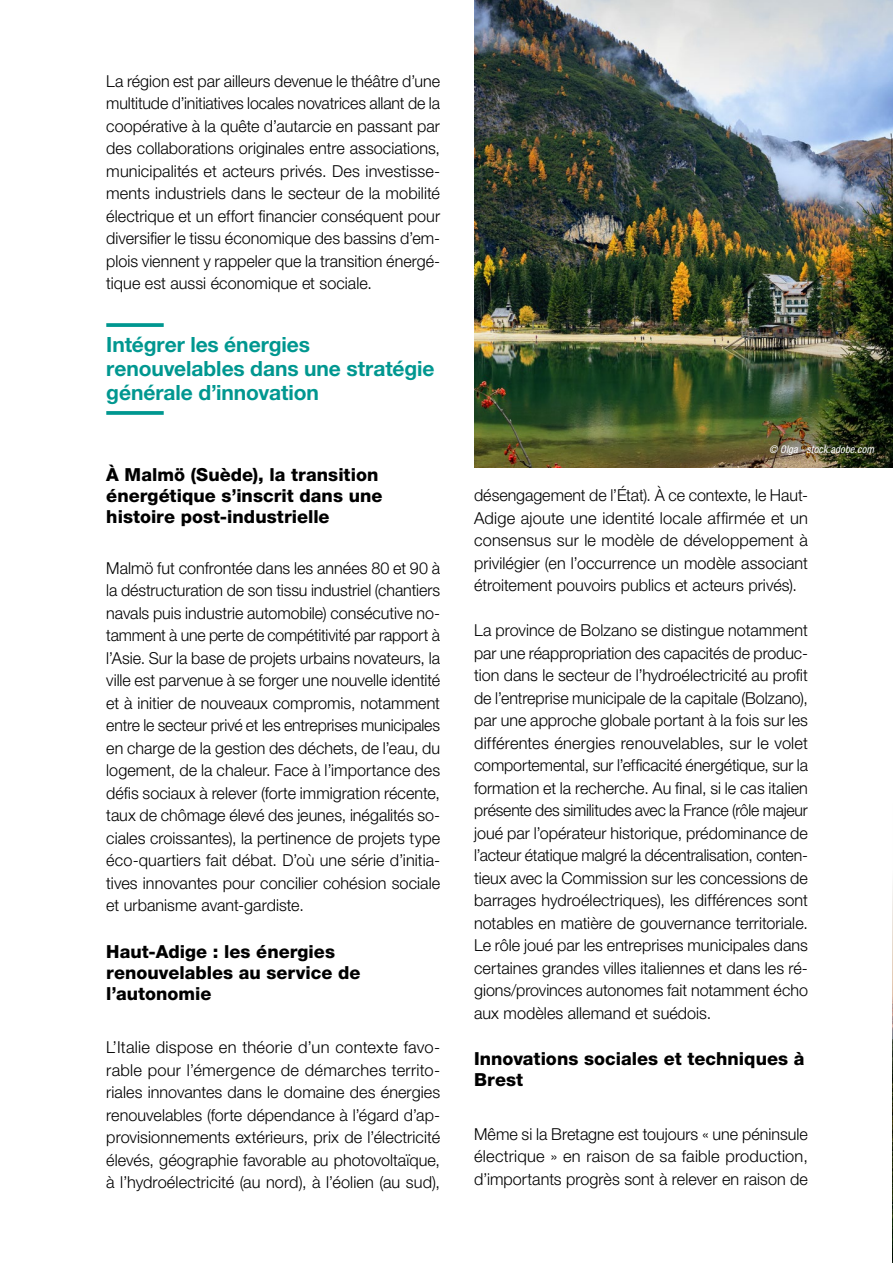
<style>
.page{position:relative;width:893px;height:1263px;background:#fff}
.page>*{position:absolute;margin:0;border:0;box-sizing:border-box;transform-origin:0 0}
.t1{font:700 21px/24px "Helvetica Neue LT Pro";letter-spacing:-.005em;color:#009790}
.t2{font:800 18px/21px "Helvetica Neue LT Pro";color:#000}
.t3{font:300 16.5px/22.5px "Helvetica Neue LT Pro";color:#000;text-align:justify}
.t4{font:italic condensed 10.5px "Helvetica Neue LT Pro";letter-spacing:.01em;color:#fff}
</style>
<div class="page">
<img style="left:892px;top:885px;width:1px;height:378px">
<img style="left:474px;top:0;width:419px;height:467px">
<svg style="left:106px;top:323px;width:58px;height:4px"></svg>
<svg style="left:106px;top:411px;width:58px;height:4px"></svg>
<p class="t3" style="left:106px;top:69px;width:335px">La région est par ailleurs devenue le théâtre d’une multitude d’initiatives locales novatrices allant de la coopérative à la quête d’autarcie en passant par des collaborations originales entre associations, municipalités et acteurs privés. Des investisse&shy;ments industriels dans le secteur de la mobilité électrique et un effort financier conséquent pour diversifier le tissu économique des bassins d’em&shy;plois viennent y rappeler que la transition énergé&shy;tique est aussi économique et sociale.</p>
<p class="t1" style="left:106px;top:332px;width:330px">Intégrer les énergies renouvelables dans une stratégie générale d’innovation</p>
<p class="t2" style="left:106px;top:464px;width:278px">À Malmö (Suède), la transition énergétique s’inscrit dans une histoire post-industrielle</p>
<p class="t3" style="left:106px;top:556px;width:335px">Malmö fut confrontée dans les années 80 et 90 à la déstructuration de son tissu industriel (chantiers navals puis industrie automobile) consécutive no&shy;tamment à une perte de compétitivité par rapport à l’Asie. Sur la base de projets urbains novateurs, la ville est parvenue à se forger une nouvelle identité et à initier de nouveaux compromis, notamment entre le secteur privé et les entreprises municipales en charge de la gestion des déchets, de l’eau, du logement, de la chaleur. Face à l’importance des défis sociaux à relever (forte immigration récente, taux de chômage élevé des jeunes, inégalités so&shy;ciales croissantes), la pertinence de projets type éco-quartiers fait débat. D’où une série d’initia&shy;tives innovantes pour concilier cohésion sociale et urbanisme avant-gardiste.</p>
<p class="t2" style="left:106px;top:940px;width:256px">Haut-Adige : les énergies renouvelables au service de l’autonomie</p>
<p class="t3" style="left:106px;top:1035px;width:335px">L’Italie dispose en théorie d’un contexte favo&shy;rable pour l’émergence de démarches territo&shy;riales innovantes dans le domaine des énergies renouvelables (forte dépendance à l’égard d’ap&shy;provisionnements extérieurs, prix de l’électricité élevés, géographie favorable au photovoltaïque, à l’hydroélectricité (au nord), à l’éolien (au sud),</p>
<p class="t4" style="left:769px;top:443px;width:106px">© Olga - stock.adobe.com</p>
<p class="t3" style="left:474px;top:484px;width:335px">désengagement de l’État). À ce contexte, le Haut-Adige ajoute une identité locale affirmée et un consensus sur le modèle de développement à privilégier (en l’occurrence un modèle associant étroitement pouvoirs publics et acteurs privés).</p>
<p class="t3" style="left:474px;top:619px;width:335px">La province de Bolzano se distingue notamment par une réappropriation des capacités de produc&shy;tion dans le secteur de l’hydroélectricité au profit de l’entreprise municipale de la capitale (Bolzano), par une approche globale portant à la fois sur les différentes énergies renouvelables, sur le volet comportemental, sur l’efficacité énergétique, sur la formation et la recherche. Au final, si le cas italien présente des similitudes avec la France (rôle majeur joué par l’opérateur historique, prédominance de l’acteur étatique malgré la décentralisation, conten&shy;tieux avec la Commission sur les concessions de barrages hydroélectriques), les différences sont notables en matière de gouvernance territoriale.<br>Le rôle joué par les entreprises municipales dans certaines grandes villes italiennes et dans les ré&shy;gions/provinces autonomes fait notamment écho aux modèles allemand et suédois.</p>
<p class="t2" style="left:474px;top:1048px;width:332px">Innovations sociales et techniques à<br>Brest</p>
<p class="t3" style="left:474px;top:1122px;width:335px">Même si la Bretagne est toujours « une péninsule électrique » en raison de sa faible production, d’importants progrès sont à relever en raison de</p>
</div>
